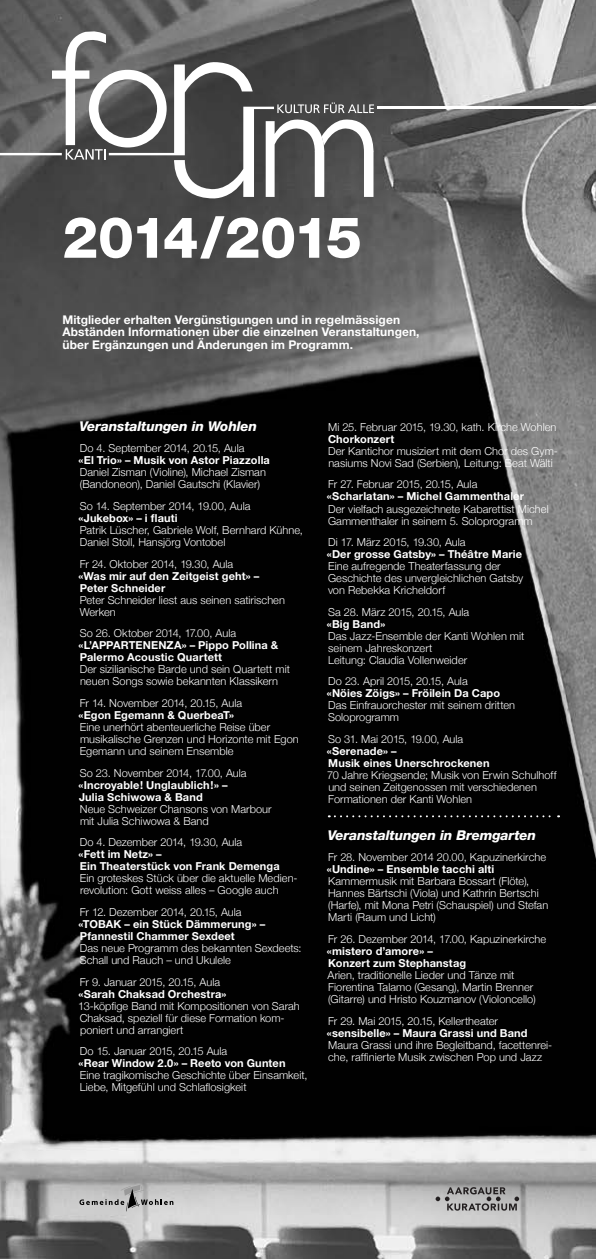
<style>
.page{position:relative;width:596px;height:1259px;background:#fff}
.page>*{position:absolute;margin:0;border:0;box-sizing:border-box;transform-origin:0 0}
.t1{font:800 57px "Helvetica Neue";letter-spacing:-.045em;color:#fff}
.t2{font:italic 800 13.5px "Helvetica Neue";letter-spacing:-.01em;color:#fff}
.t3{font:700 12px/12.5px "Helvetica Neue";letter-spacing:.005em;color:#fff}
.t4{font:300 11px/12px "Helvetica Neue";letter-spacing:.005em;color:#fff}
.t5{font:700 11px/12px "Helvetica Neue";letter-spacing:.01em;color:#fff}
</style>
<div class="page">
<img style="left:0;top:0;width:595px;height:1259px">
<svg style="left:435px;top:1187px;width:84px;height:23px;background:#939292"></svg>
<hr style="left:0;top:153px;width:62px;height:2px;background:#fff">
<hr style="left:377px;top:107px;width:218px;height:2px;background:#fff">
<svg style="left:52px;top:31px;width:323px;height:167px"></svg>
<svg style="left:328px;top:815px;width:230px;height:2px"></svg>
<svg style="left:79px;top:1184px;width:94px;height:27px;background:#afafaf"></svg>
<h1 class="t1" style="left:62px;top:203px;width:301px">2014/2015</h1>
<p class="t3" style="left:62px;top:313px;width:358px">Mitglieder erhalten Vergünstigungen und in regelmässigen<br>Abständen Informationen über die einzelnen Veranstaltungen, über Ergänzungen und Änderungen im Programm.</p>
<p class="t2" style="left:79px;top:418px;width:179px">Veranstaltungen in Wohlen</p>
<p class="t4" style="left:80px;top:442px;width:166px">Do 4. September 2014, 20.15, Aula</p>
<p class="t5" style="left:79px;top:454px;width:193px">«El Trio» – Musik von Astor Piazzolla</p>
<p class="t4" style="left:80px;top:466px;width:188px">Daniel Zisman (Violine), Michael Zisman (Bandoneon), Daniel Gautschi (Klavier)</p>
<p class="t4" style="left:80px;top:500px;width:172px">So 14. September 2014, 19.00, Aula</p>
<p class="t5" style="left:79px;top:512px;width:101px">«Jukebox» – i flauti</p>
<p class="t4" style="left:80px;top:524px;width:224px">Patrik Lüscher, Gabriele Wolf, Bernhard Kühne,<br>Daniel Stoll, Hansjörg Vontobel</p>
<p class="t4" style="left:80px;top:557px;width:155px">Fr 24. Oktober 2014, 19.30, Aula</p>
<p class="t5" style="left:79px;top:569px;width:182px">«Was mir auf den Zeitgeist geht» –<br>Peter Schneider</p>
<p class="t4" style="left:80px;top:593px;width:207px">Peter Schneider liest aus seinen satirischen<br>Werken</p>
<p class="t4" style="left:80px;top:627px;width:158px">So 26. Oktober 2014, 17.00, Aula</p>
<p class="t5" style="left:79px;top:639px;width:201px">«L’APPARTENENZA» – Pippo Pollina &amp;<br>Palermo Acoustic Quartett</p>
<p class="t4" style="left:80px;top:663px;width:211px">Der sizilianische Barde und sein Quartett mit neuen Songs sowie bekannten Klassikern</p>
<p class="t4" style="left:80px;top:697px;width:164px">Fr 14. November 2014, 20.15, Aula</p>
<p class="t5" style="left:79px;top:708px;width:157px">«Egon Egemann &amp; QuerbeaT»</p>
<p class="t4" style="left:80px;top:721px;width:220px">Eine unerhört abenteuerliche Reise über musikalische Grenzen und Horizonte mit Egon<br>Egemann und seinem Ensemble</p>
<p class="t4" style="left:80px;top:766px;width:168px">So 23. November 2014, 17.00, Aula</p>
<p class="t5" style="left:79px;top:778px;width:150px">«Incroyable! Unglaublich!» –<br>Julia Schiwowa &amp; Band</p>
<p class="t4" style="left:80px;top:802px;width:193px">Neue Schweizer Chansons von Marbour mit Julia Schiwowa &amp; Band</p>
<p class="t4" style="left:80px;top:836px;width:164px">Do 4. Dezember 2014, 19.30, Aula</p>
<p class="t5" style="left:79px;top:848px;width:202px">«Fett im Netz» –<br>Ein Theaterstück von Frank Demenga</p>
<p class="t4" style="left:80px;top:872px;width:219px">Ein groteskes Stück über die aktuelle Medien&shy;revolution: Gott weiss alles – Google auch</p>
<p class="t4" style="left:80px;top:905px;width:163px">Fr 12. Dezember 2014, 20.15, Aula</p>
<p class="t5" style="left:79px;top:917px;width:188px">«TOBAK – ein Stück Dämmerung» –<br>Pfannestil Chammer Sexdeet</p>
<p class="t4" style="left:80px;top:941px;width:223px">Das neue Programm des bekannten Sexdeets:<br>Schall und Rauch – und Ukulele</p>
<p class="t4" style="left:80px;top:975px;width:142px">Fr 9. Januar 2015, 20.15, Aula</p>
<p class="t5" style="left:79px;top:987px;width:149px">«Sarah Chaksad Orchestra»</p>
<p class="t4" style="left:78px;top:999px;width:223px">13-köpfige Band mit Kompositionen von Sarah<br>Chaksad, speziell für diese Formation kom&shy;poniert und arrangiert</p>
<p class="t4" style="left:80px;top:1045px;width:149px">Do 15. Januar 2015, 20.15 Aula</p>
<p class="t5" style="left:79px;top:1057px;width:208px">«Rear Window 2.0» – Reeto von Gunten</p>
<p class="t4" style="left:80px;top:1069px;width:229px">Eine tragikomische Geschichte über Einsamkeit,<br>Liebe, Mitgefühl und Schlaflosigkeit</p>
<p class="t4" style="left:328px;top:421px;width:230px">Mi 25. Februar 2015, 19.30, kath. Kirche Wohlen</p>
<p class="t5" style="left:328px;top:433px;width:68px">Chorkonzert</p>
<p class="t4" style="left:328px;top:445px;width:231px">Der Kantichor musiziert mit dem Chor des Gym&shy;nasiums Novi Sad (Serbien), Leitung: Beat Wälti</p>
<p class="t4" style="left:328px;top:478px;width:151px">Fr 27. Februar 2015, 20.15, Aula</p>
<p class="t5" style="left:327px;top:490px;width:198px">«Scharlatan» – Michel Gammenthaler</p>
<p class="t4" style="left:328px;top:502px;width:222px">Der vielfach ausgezeichnete Kabarettist Michel<br>Gammenthaler in seinem 5. Soloprogramm</p>
<p class="t4" style="left:328px;top:536px;width:139px">Di 17. März 2015, 19.30, Aula</p>
<p class="t5" style="left:327px;top:548px;width:197px">«Der grosse Gatsby» – Théâtre Marie</p>
<p class="t4" style="left:328px;top:560px;width:197px">Eine aufregende Theaterfassung der<br>Geschichte des unvergleichlichen Gatsby von Rebekka Kricheldorf</p>
<p class="t4" style="left:328px;top:605px;width:143px">Sa 28. März 2015, 20.15, Aula</p>
<p class="t5" style="left:327px;top:617px;width:60px">«Big Band»</p>
<p class="t4" style="left:328px;top:629px;width:198px">Das Jazz-Ensemble der Kanti Wohlen mit seinem Jahreskonzert<br>Leitung: Claudia Vollenweider</p>
<p class="t4" style="left:328px;top:675px;width:141px">Do 23. April 2015, 20.15, Aula</p>
<p class="t5" style="left:327px;top:687px;width:174px">«Nöies Zöigs» – Fröilein Da Capo</p>
<p class="t4" style="left:328px;top:699px;width:188px">Das Einfrauorchester mit seinem dritten<br>Soloprogramm</p>
<p class="t4" style="left:328px;top:733px;width:137px">So 31. Mai 2015, 19.00, Aula</p>
<p class="t5" style="left:327px;top:745px;width:164px">«Serenade» –<br>Musik eines Unerschrockenen</p>
<p class="t4" style="left:327px;top:769px;width:231px">70 Jahre Kriegsende; Musik von Erwin Schulhoff und seinen Zeitgenossen mit verschiedenen<br>Formationen der Kanti Wohlen</p>
<p class="t2" style="left:327px;top:827px;width:210px">Veranstaltungen in Bremgarten</p>
<p class="t4" style="left:328px;top:851px;width:219px">Fr 28. November 2014 20.00, Kapuzinerkirche</p>
<p class="t5" style="left:327px;top:863px;width:169px">«Undine» – Ensemble tacchi alti</p>
<p class="t4" style="left:328px;top:875px;width:222px">Kammermusik mit Barbara Bossart (Flöte), Hannes Bärtschi (Viola) und Kathrin Bertschi (Harfe), mit Mona Petri (Schauspiel) und Stefan Marti (Raum und Licht)</p>
<p class="t4" style="left:328px;top:933px;width:219px">Fr 26. Dezember 2014, 17.00, Kapuzinerkirche</p>
<p class="t5" style="left:327px;top:945px;width:141px">«mistero d’amore» –<br>Konzert zum Stephanstag</p>
<p class="t4" style="left:327px;top:969px;width:209px">Arien, traditionelle Lieder und Tänze mit<br>Fiorentina Talamo (Gesang), Martin Brenner (Gitarre) und Hristo Kouzmanov (Violoncello)</p>
<p class="t4" style="left:328px;top:1014px;width:171px">Fr 29. Mai 2015, 20.15, Kellertheater</p>
<p class="t5" style="left:327px;top:1026px;width:202px">«sensibelle» – Maura Grassi und Band</p>
<p class="t4" style="left:328px;top:1038px;width:225px">Maura Grassi und ihre Begleitband, facettenrei&shy;che, raffinierte Musik zwischen Pop und Jazz</p>
</div>
